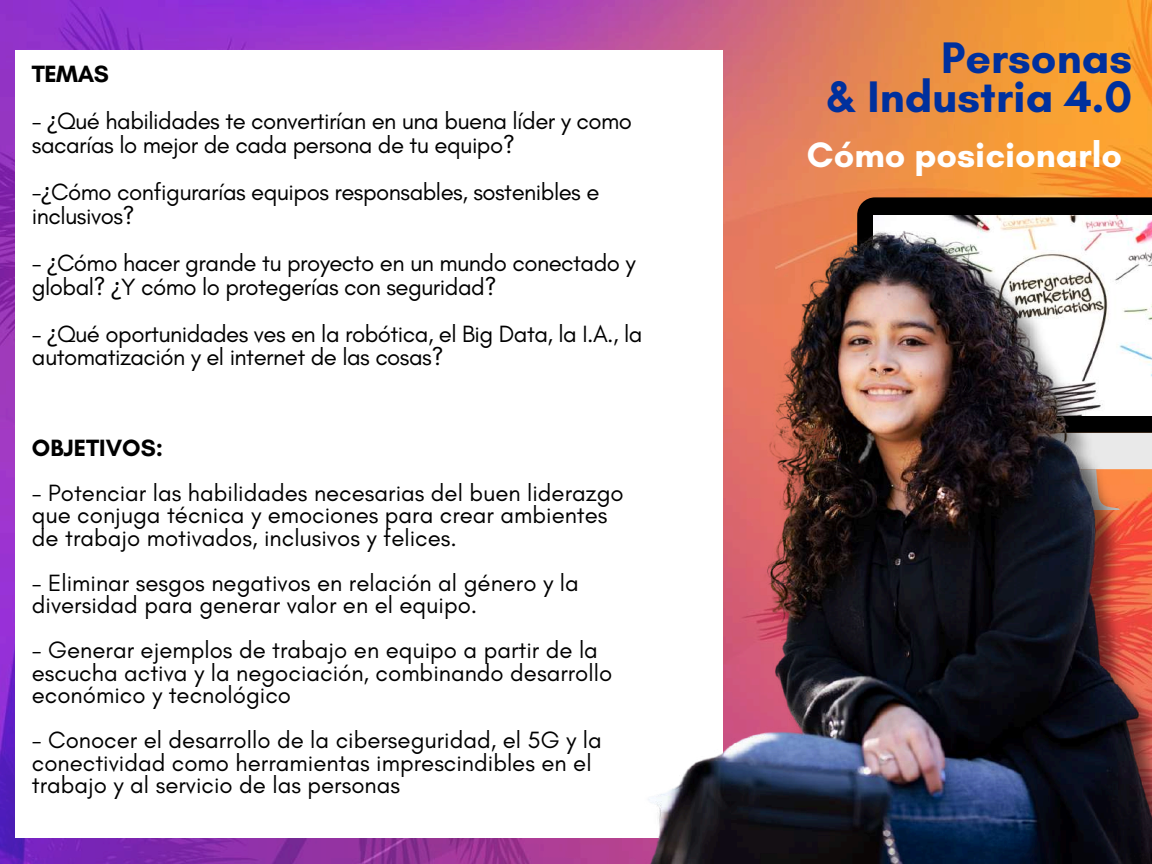
<style>
.page{position:relative;width:1152px;height:864px;background:#fff}
.page>*{position:absolute;margin:0;border:0;box-sizing:border-box;transform-origin:0 0}
.t1{font:700 45px/39.3px "Glacial Indifference";color:#00309d;text-align:right}
.t2{font:700 36px "Glacial Indifference";color:#fff}
.t3{font:24px/22.5px "Glacial Indifference";color:#000}
.t4{font:24px/23.7px "Glacial Indifference";letter-spacing:-.02em;color:#000}
.t5{font:700 24px "Glacial Indifference";color:#000}
.s1{font-family:"Noto Sans"}
</style>
<div class="page">
<img style="left:0;top:0;width:1152px;height:864px">
<div style="left:15px;top:50px;width:708px;height:788px;background:#fff"></div>
<img style="left:633px;top:150px;width:519px;height:714px">
<p class="t5" style="left:32px;top:59px;width:78px">TEMAS</p>
<p class="t4" style="left:32px;top:109px;width:602px">- <span class="s1">¿</span>Qué habilidades te convertirían en una buena líder y como sacarías lo mejor de cada persona de tu equipo?</p>
<p class="t4" style="left:32px;top:180px;width:569px">-<span class="s1">¿</span>Cómo configurarías equipos responsables, sostenibles e inclusivos?</p>
<p class="t4" style="left:32px;top:251px;width:605px">- <span class="s1">¿</span>Cómo hacer grande tu proyecto en un mundo conectado y global? <span class="s1">¿</span>Y cómo lo protegerías con seguridad?</p>
<p class="t4" style="left:32px;top:322px;width:612px">- <span class="s1">¿</span>Qué oportunidades ves en la robótica, el Big Data, la I.A., la automatización y el internet de las cosas?</p>
<p class="t5" style="left:32px;top:433px;width:133px">OBJETIVOS:</p>
<p class="t3" style="left:32px;top:481px;width:593px">- Potenciar las habilidades necesarias del buen liderazgo que conjuga técnica y emociones para crear ambientes de trabajo motivados, inclusivos y felices.</p>
<p class="t3" style="left:32px;top:571px;width:548px">- Eliminar sesgos negativos en relación al género y la diversidad para generar valor en el equipo.</p>
<p class="t3" style="left:32px;top:639px;width:582px">- Generar ejemplos de trabajo en equipo a partir de la escucha activa y la negociación, combinando desarrollo económico y tecnológico</p>
<p class="t3" style="left:32px;top:729px;width:571px">- Conocer el desarrollo de la ciberseguridad, el 5G y la conectividad como herramientas imprescindibles en el trabajo y al servicio de las personas</p>
<h1 class="t1" style="left:826px;top:37px;width:307px">Personas<br>&amp; Industria 4.0</h1>
<h2 class="t2" style="left:807px;top:133px;width:317px">Cómo posicionarlo</h2>
</div>
